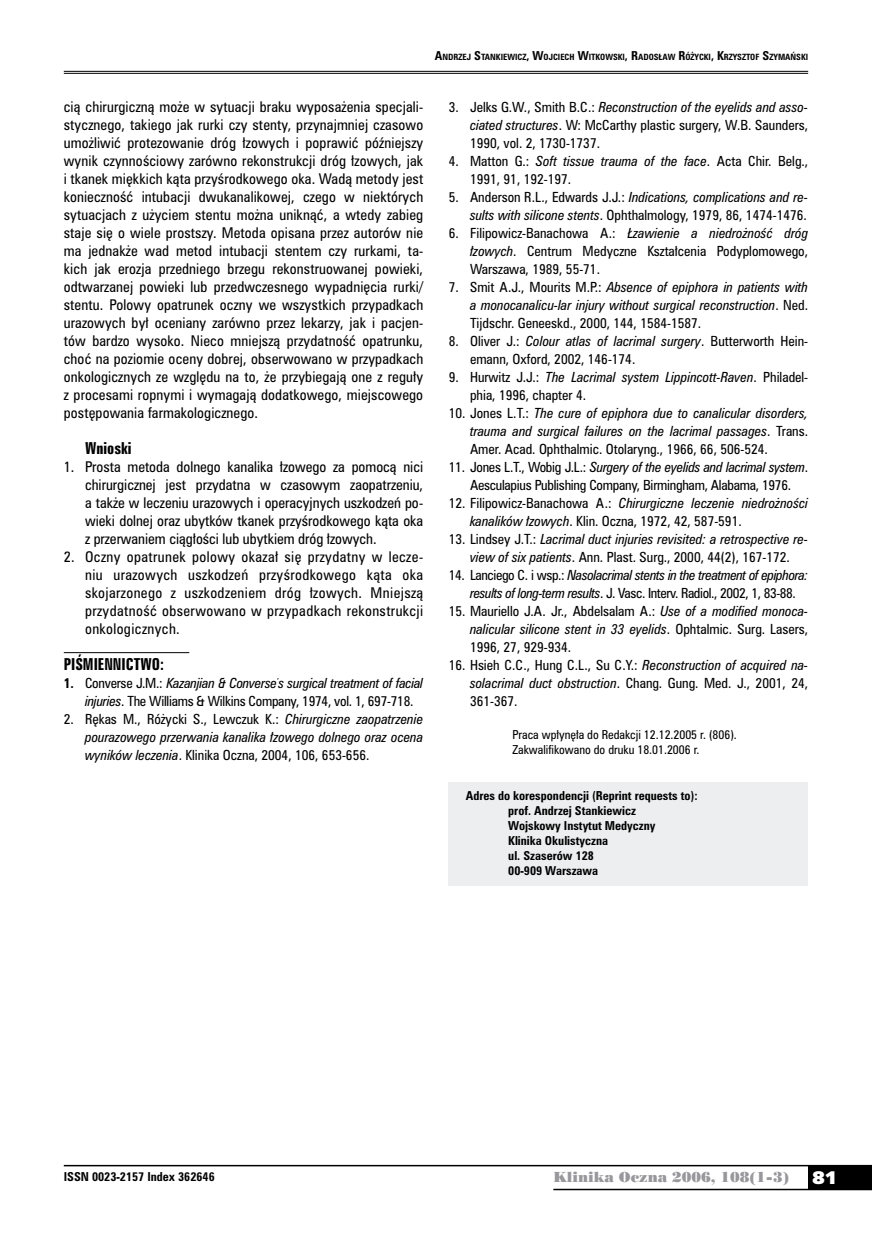
<style>
.page{position:relative;width:872px;height:1234px;background:#fff}
.page>*{position:absolute;margin:0;border:0;box-sizing:border-box;transform-origin:0 0}
.t1{font:18px "Humanst 531 U Blk PL";color:#fff}
.t2{font:15px "Zurich Bd X Cn PL";color:#000}
.t3{font:13.5px/18px "Zurich Cn PL";letter-spacing:.01em;color:#000;text-align:justify}
.t4{font:13.5px "Poster Bodoni PL";color:#98989c}
.t5{font:12.75px/18px "Zurich Cn PL";color:#000;text-align:justify}
.t6{font:italic 12.75px/18px "Zurich Cn PL";color:#000;text-align:justify}
.t7{font:12.75px/18px "Zurich Cn PL";letter-spacing:-.02em;color:#000}
.t8{font:italic 12.75px/18px "Zurich Cn PL";letter-spacing:-.03em;color:#000}
.t9{font:700 11.25px/15px "Zurich Cn PL";color:#000}
.t10{font:11.25px/15px "Zurich Cn PL";color:#000}
.t11{font:700 7.8px "Zurich Cn PL";color:#000}
.s1{font-size:11.25px}
.s2{font-weight:700}
.s3{font-style:italic}
.s4{font-style:normal}
</style>
<div class="page">
<div style="left:808px;top:1165px;width:64px;height:24px;background:#000"></div>
<hr style="left:64px;top:1164px;width:808px;height:2px;background:#000">
<hr style="left:553px;top:1188px;width:319px;height:1px;background:#000">
<hr style="left:64px;top:71px;width:744px;height:1px;background:#000">
<hr style="left:64px;top:73px;width:744px;height:1px;background:#000">
<hr style="left:64px;top:652px;width:125px;height:1px;background:#000">
<div style="left:449px;top:782px;width:359px;height:103px;background:#edeeef"></div>
<p class="t11" style="left:435px;top:52px;width:375px"><span class="s1">A</span>NDRZEJ <span class="s1">S</span>TANKIEWICZ<span class="s1">, W</span>OJCIECH <span class="s1">W</span>ITKOWSKI<span class="s1">, R</span>ADOSŁAW <span class="s1">R</span>ÓŻYCKI<span class="s1">, K</span>RZYSZTOF <span class="s1">S</span>ZYMAŃSKI</p>
<p class="t3" style="left:64px;top:97px;width:361px">cią chirurgiczną może w sytuacji braku wyposażenia specjali&shy;stycznego, takiego jak rurki czy stenty, przynajmniej czasowo umożliwić protezowanie dróg łzowych i poprawić późniejszy wynik czynnościowy zarówno rekonstrukcji dróg łzowych, jak i tkanek miękkich kąta przyśrodkowego oka. Wadą metody jest konieczność intubacji dwukanalikowej, czego w niektórych sytuacjach z użyciem stentu można uniknąć, a wtedy zabieg staje się o wiele prostszy. Metoda opisana przez autorów nie ma jednakże wad metod intubacji stentem czy rurkami, ta&shy;kich jak erozja przedniego brzegu rekonstruowanej powieki, odtwarzanej powieki lub przedwczesnego wypadnięcia rurki/ stentu. Polowy opatrunek oczny we wszystkich przypadkach urazowych był oceniany zarówno przez lekarzy, jak i pacjen&shy;tów bardzo wysoko. Nieco mniejszą przydatność opatrunku, choć na poziomie oceny dobrej, obserwowano w przypadkach onkologicznych ze względu na to, że przybiegają one z reguły z procesami ropnymi i wymagają dodatkowego, miejscowego postępowania farmakologicznego.</p>
<p class="t2" style="left:85px;top:438px;width:48px">Wnioski</p>
<p class="t3" style="left:85px;top:457px;width:340px;text-indent:-21px">1. Prosta metoda dolnego kanalika łzowego za pomocą nici chirurgicznej jest przydatna w czasowym zaopatrzeniu, a także w leczeniu urazowych i operacyjnych uszkodzeń po&shy;wieki dolnej oraz ubytków tkanek przyśrodkowego kąta oka z przerwaniem ciągłości lub ubytkiem dróg łzowych.</p>
<p class="t3" style="left:85px;top:547px;width:340px;text-indent:-21px">2. Oczny opatrunek polowy okazał się przydatny w lecze&shy;niu urazowych uszkodzeń przyśrodkowego kąta oka skojarzonego z uszkodzeniem dróg łzowych. Mniejszą przydatność obserwowano w przypadkach rekonstrukcji onkologicznych.</p>
<p class="t2" style="left:64px;top:654px;width:102px">PIŚMIENNICTWO:</p>
<p class="t7" style="left:85px;top:673px;width:340px;text-indent:-21px"><span class="s2">1.</span> Converse J.M.: <span class="s3">Kazanjian &amp; Converse</span><sup>’</sup><span class="s3">s surgical treatment of facial injuries</span>. The Williams &amp; Wilkins Company, 1974, vol. 1, 697-718.</p>
<p class="t6" style="left:85px;top:709px;width:340px;text-indent:-21px"><span class="s4">2. Rękas M., Różycki S., Lewczuk K.:</span> Chirurgiczne zaopatrzenie pourazowego przerwania kanalika łzowego dolnego oraz ocena wyników leczenia<span class="s4">. Klinika Oczna, 2004, 106, 653-656.</span></p>
<p class="t5" style="left:470px;top:97px;width:340px;text-indent:-21px">3. Jelks G.W., Smith B.C.: <span class="s3">Reconstruction of the eyelids and asso&shy;ciated structures</span>. W: McCarthy plastic surgery, W.B. Saunders, 1990, vol. 2, 1730-1737.</p>
<p class="t5" style="left:470px;top:151px;width:340px;text-indent:-21px">4. Matton G.: <span class="s3">Soft tissue trauma of the face</span>. Acta Chir. Belg.,<br>1991, 91, 192-197.</p>
<p class="t5" style="left:449px;top:187px;width:361px;text-align:right">5. Anderson R.L., Edwards J.J.: <span class="s3">Indications, complications and re&shy;sults with silicone stents</span>. Ophthalmology, 1979, 86, 1474-1476.</p>
<p class="t5" style="left:470px;top:223px;width:340px;text-indent:-21px">6. Filipowicz-Banachowa A.: <span class="s3">Łzawienie a niedrożność dróg łzowych</span>. Centrum Medyczne Kształcenia Podyplomowego, Warszawa, 1989, 55-71.</p>
<p class="t6" style="left:470px;top:277px;width:340px;text-indent:-21px"><span class="s4">7. Smit A.J., Mourits M.P.:</span> Absence of epiphora in patients with a monocanalicu-lar injury without surgical reconstruction<span class="s4">. Ned.<br>Tijdschr. Geneeskd., 2000, 144, 1584-1587.</span></p>
<p class="t5" style="left:470px;top:331px;width:340px;text-indent:-21px">8. Oliver J.: <span class="s3">Colour atlas of lacrimal surgery</span>. Butterworth Hein&shy;emann, Oxford, 2002, 146-174.</p>
<p class="t5" style="left:470px;top:368px;width:340px;text-indent:-21px">9. Hurwitz J.J.: <span class="s3">The Lacrimal system Lippincott-Raven</span>. Philadel&shy;phia, 1996, chapter 4.</p>
<p class="t6" style="left:470px;top:404px;width:340px;text-indent:-21px"><span class="s4">10. Jones L.T.:</span> The cure of epiphora due to canalicular disorders, trauma and surgical failures on the lacrimal passages<span class="s4">. Trans.<br>Amer. Acad. Ophthalmic. Otolaryng., 1966, 66, 506-524.</span></p>
<p class="t7" style="left:449px;top:458px;width:361px;text-align:center">11. Jones L.T., Wobig J.L.: <span class="s3">Surgery of the eyelids and lacrimal system</span>.<br>Aesculapius Publishing Company, Birmingham, Alabama, 1976.</p>
<p class="t5" style="left:470px;top:494px;width:340px;text-indent:-21px">12. Filipowicz-Banachowa A.: <span class="s3">Chirurgiczne leczenie niedrożności kanalików łzowych</span>. Klin. Oczna, 1972, 42, 587-591.</p>
<p class="t6" style="left:449px;top:530px;width:361px;text-align:center"><span class="s4">13. Lindsey J.T.:</span> Lacrimal duct injuries revisited: a retrospective re&shy;view of six patients<span class="s4">. Ann. Plast. Surg., 2000, 44(2), 167-172.</span></p>
<p class="t8" style="left:470px;top:566px;width:340px;text-indent:-21px"><span class="s4">14. Lanciego C. i wsp.:</span> Nasolacrimal stents in the treatment of epiphora: results of long-term results<span class="s4">. J. Vasc. Interv. Radiol., 2002, 1, 83-88.</span></p>
<p class="t5" style="left:470px;top:602px;width:340px;text-indent:-21px">15. Mauriello J.A. Jr., Abdelsalam A.: <span class="s3">Use of a modified monoca&shy;nalicular silicone stent in 33 eyelids</span>. Ophtalmic. Surg. Lasers, 1996, 27, 929-934.</p>
<p class="t5" style="left:470px;top:656px;width:340px;text-indent:-21px">16. Hsieh C.C., Hung C.L., Su C.Y.: <span class="s3">Reconstruction of acquired na&shy;solacrimal duct obstruction</span>. Chang. Gung. Med. J., 2001, 24, 361-367.</p>
<p class="t10" style="left:512px;top:727px;width:226px">Praca wpłynęła do Redakcji 12.12.2005 r. (806).<br>Zakwalifikowano do druku 18.01.2006 r.</p>
<p class="t9" style="left:508px;top:787px;width:191px;text-indent:-43px">Adres do korespondencji (Reprint requests to): prof. Andrzej Stankiewicz<br>Wojskowy Instytut Medyczny<br>Klinika Okulistyczna<br>ul. Szaserów 128<br>00-909 Warszawa</p>
<p class="t9" style="left:64px;top:1168px;width:152px">ISSN 0023-2157 Index 362646</p>
<p class="t4" style="left:553px;top:1168px;width:237px">Klinika Oczna 2006, 108(1-3)</p>
<h1 class="t1" style="left:812px;top:1165px;width:26px">81</h1>
</div>
